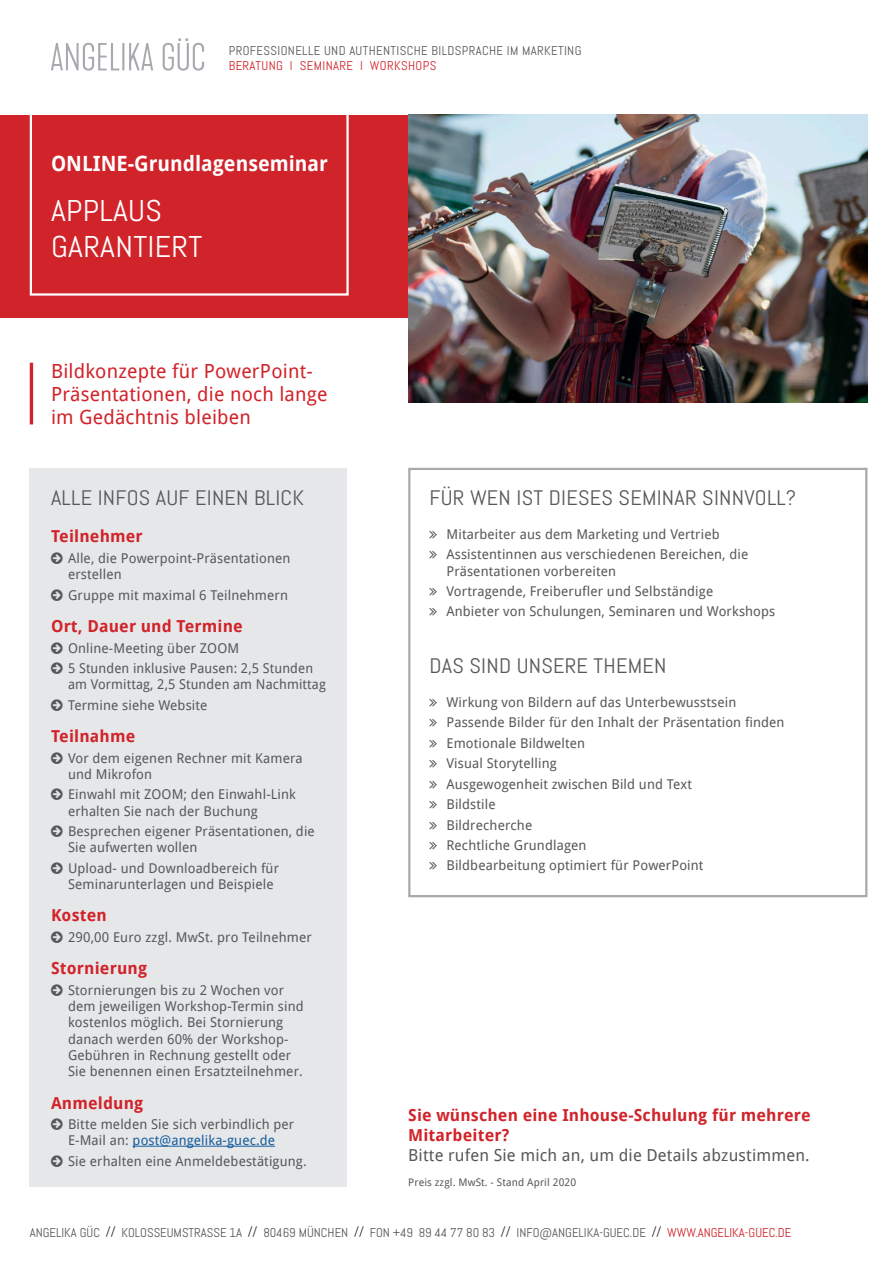
<style>
.page{position:relative;width:893px;height:1263px;background:#fff}
.page>*{position:absolute;margin:0;border:0;box-sizing:border-box;transform-origin:0 0}
.t1{font:30px/36px "Abel";letter-spacing:.01em;color:#fff;scale:1.06 1}
.t2{font:21px "Abel";letter-spacing:.01em;color:#57585a;scale:1.06 1}
.t3{font:700 21px "Droid Sans";color:#fff;scale:.96 1}
.t4{font:19.5px/23.4px "Droid Sans";letter-spacing:.01em;color:#d1232a}
.t5{font:700 16.5px/19.8px "Droid Sans";letter-spacing:.01em;color:#d1232a}
.t6{font:13.5px/16.2px "Droid Sans";letter-spacing:.01em;color:#57585a}
.t7{font:12.75px "Abel";color:#57585a}
.t8{font:12.75px "Abel";letter-spacing:.03em;color:#57585a}
.t9{font:12.75px "Abel";letter-spacing:.03em;color:#d1232a}
.t10{font:10.5px "Droid Sans";letter-spacing:.01em;color:#57585a}
.s1{color:#175d9e}
.s2{font-weight:400;color:#57585a}
.s3{color:#231f20}
.s4{color:#d1232a}
</style>
<div class="page">
<div style="left:30px;top:468px;width:317px;height:718px;background:#e6e7e9"></div>
<div style="left:0;top:115px;width:583px;height:202px;background:#d1232a"></div>
<div style="left:30px;top:89px;width:319px;height:207px;border:2px solid #fff"></div>
<hr style="left:122px;top:43px;width:2px;height:27px;background:#a8a9ae">
<svg style="left:163px;top:38px;width:41px;height:33px"></svg>
<svg style="left:51px;top:43px;width:68px;height:28px"></svg>
<svg style="left:129px;top:43px;width:24px;height:27px"></svg>
<hr style="left:133px;top:1146px;width:142px;height:1px;background:#175d9e">
<img style="left:408px;top:115px;width:459px;height:288px">
<hr style="left:30px;top:363px;width:3px;height:61px;background:#d1232a">
<div style="left:408px;top:468px;width:459px;height:429px;border:2px solid #a8a9ad"></div>
<p class="t8" style="left:229px;top:43px;width:354px">PROFESSIONELLE UND AUTHENTISCHE BILDSPRACHE IM MARKETING</p>
<p class="t9" style="left:229px;top:58px;width:209px">BERATUNG l SEMINARE l WORKSHOPS</p>
<p class="t3" style="left:51px;top:149px;width:290px">ONLINE-Grundlagenseminar</p>
<p class="t1" style="left:51px;top:192px;width:144px">APPLAUS<br>GARANTIERT</p>
<p class="t4" style="left:51px;top:358px;width:278px">Bildkonzepte für PowerPoint-<br>Präsentationen, die noch lange im Gedächtnis bleiben</p>
<p class="t2" style="left:51px;top:485px;width:240px">ALLE INFOS AUF EINEN BLICK</p>
<p class="t5" style="left:51px;top:526px;width:93px">Teilnehmer</p>
<p class="t6" style="left:68px;top:550px;width:224px">Alle, die Powerpoint-Präsentationen erstellen</p>
<p class="t6" style="left:68px;top:586px;width:221px">Gruppe mit maximal 6 Teilnehmern</p>
<p class="t5" style="left:51px;top:616px;width:193px">Ort, Dauer und Termine</p>
<p class="t6" style="left:68px;top:639px;width:173px">Online-Meeting über ZOOM</p>
<p class="t6" style="left:68px;top:660px;width:259px">5 Stunden inklusive Pausen: 2,5 Stunden am Vormittag, 2,5 Stunden am Nachmittag</p>
<p class="t6" style="left:68px;top:696px;width:141px">Termine siehe Website</p>
<p class="t5" style="left:51px;top:726px;width:86px">Teilnahme</p>
<p class="t6" style="left:68px;top:749px;width:236px">Vor dem eigenen Rechner mit Kamera und Mikrofon</p>
<p class="t6" style="left:68px;top:786px;width:229px">Einwahl mit ZOOM; den Einwahl-Link erhalten Sie nach der Buchung</p>
<p class="t6" style="left:68px;top:823px;width:248px">Besprechen eigener Präsentationen, die<br>Sie aufwerten wollen</p>
<p class="t6" style="left:68px;top:859px;width:213px">Upload- und Downloadbereich für<br>Seminarunterlagen und Beispiele</p>
<p class="t5" style="left:51px;top:905px;width:57px">Kosten</p>
<p class="t6" style="left:68px;top:928px;width:245px">290,00 Euro zzgl. MwSt. pro Teilnehmer</p>
<p class="t5" style="left:51px;top:958px;width:98px">Stornierung</p>
<p class="t6" style="left:68px;top:981px;width:237px">Stornierungen bis zu 2 Wochen vor dem jeweiligen Workshop-Termin sind kostenlos möglich. Bei Stornierung danach werden 60% der Workshop-Gebühren in Rechnung gestellt oder Sie benennen einen Ersatzteilnehmer.</p>
<p class="t5" style="left:51px;top:1092px;width:94px">Anmeldung</p>
<p class="t6" style="left:68px;top:1115px;width:228px">Bitte melden Sie sich verbindlich per<br>E-Mail an: <span class="s1">post@angelika-guec.de</span></p>
<p class="t6" style="left:68px;top:1152px;width:240px">Sie erhalten eine Anmeldebestätigung.</p>
<p class="t2" style="left:429px;top:485px;width:347px">FÜR WEN IST DIESES SEMINAR SINNVOLL?</p>
<p class="t6" style="left:446px;top:525px;width:275px">Mitarbeiter aus dem Marketing und Vertrieb</p>
<p class="t6" style="left:446px;top:546px;width:303px">Assistentinnen aus verschiedenen Bereichen, die<br>Präsentationen vorbereiten</p>
<p class="t6" style="left:446px;top:583px;width:268px">Vortragende, Freiberufler und Selbständige</p>
<p class="t6" style="left:446px;top:603px;width:330px">Anbieter von Schulungen, Seminaren und Workshops</p>
<p class="t2" style="left:429px;top:653px;width:225px">DAS SIND UNSERE THEMEN</p>
<p class="t6" style="left:446px;top:693px;width:291px">Wirkung von Bildern auf das Unterbewusstsein</p>
<p class="t6" style="left:446px;top:714px;width:340px">Passende Bilder für den Inhalt der Präsentation finden</p>
<p class="t6" style="left:446px;top:734px;width:140px">Emotionale Bildwelten</p>
<p class="t6" style="left:446px;top:755px;width:112px">Visual Storytelling</p>
<p class="t6" style="left:446px;top:775px;width:247px">Ausgewogenheit zwischen Bild und Text</p>
<p class="t6" style="left:446px;top:796px;width:51px">Bildstile</p>
<p class="t6" style="left:446px;top:816px;width:87px">Bildrecherche</p>
<p class="t6" style="left:446px;top:837px;width:141px">Rechtliche Grundlagen</p>
<p class="t6" style="left:446px;top:857px;width:259px">Bildbearbeitung optimiert für PowerPoint</p>
<p class="t5" style="left:408px;top:1105px;width:404px">Sie wünschen eine Inhouse-Schulung für mehrere<br>Mitarbeiter?<br><span class="s2">Bitte rufen Sie mich an, um die Details abzustimmen.</span></p>
<p class="t10" style="left:408px;top:1175px;width:170px">Preis zzgl. MwSt. - Stand April 2020</p>
<p class="t7" style="left:30px;top:1225px;width:763px">ANGELIKA GÜC <span class="s3">//</span> KOLOSSEUMSTRASSE 1A <span class="s3">//</span> 80469 MÜNCHEN <span class="s3">//</span> FON +49 89 44 77 80 83 <span class="s3">//</span> INFO@ANGELIKA-GUEC.DE <span class="s3">//</span> <span class="s4">WWW.ANGELIKA-GUEC.DE</span></p>
</div>
